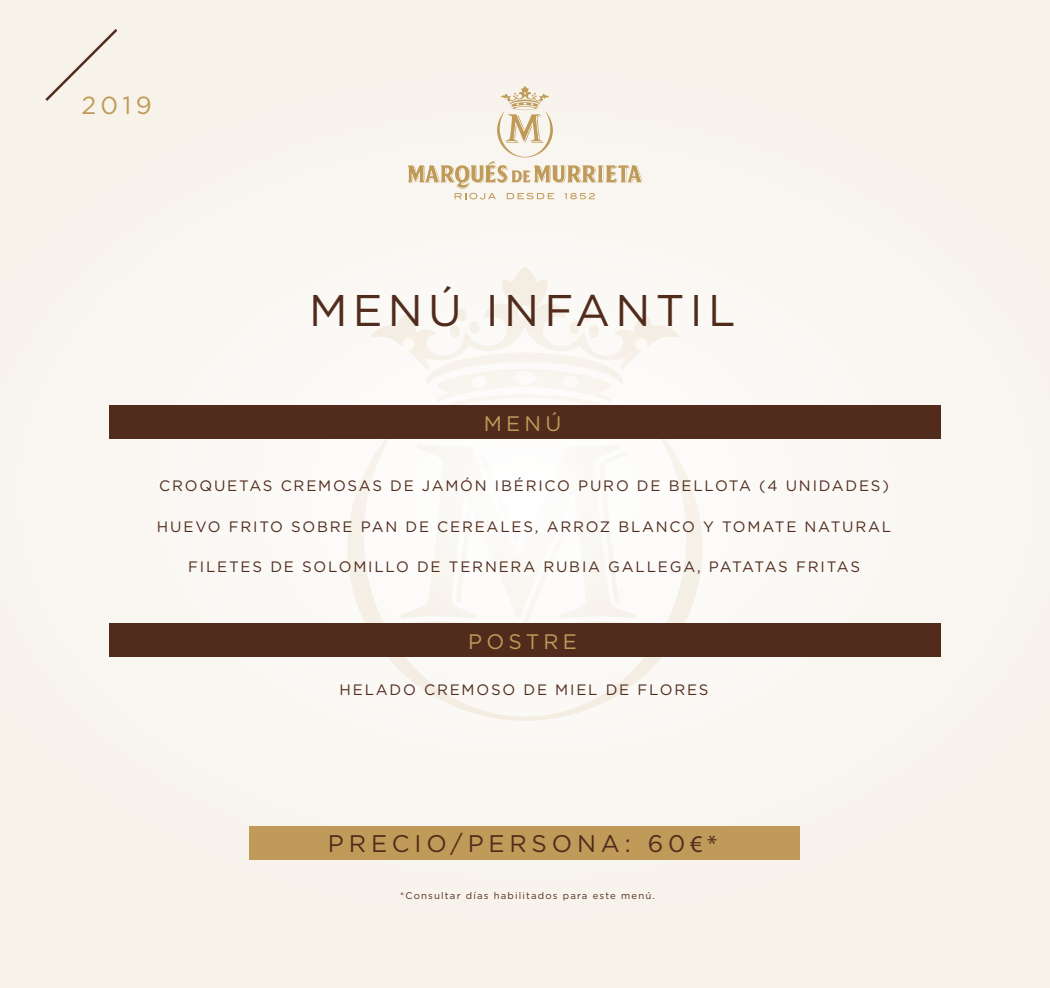
<style>
.page{position:relative;width:1050px;height:988px;background:#f8f4ee}
.page>*{position:absolute;margin:0;border:0;box-sizing:border-box;transform-origin:0 0}
.t1{font:44.27px "Gotham HTF";letter-spacing:.12em;color:#512c1d}
.t2{font:24.68px "Gotham HTF";color:#bf9a58}
.t3{font:23.97px "Gotham HTF";letter-spacing:.2em;color:#512c1d}
.t4{font:21px "Gotham HTF";letter-spacing:.2em;color:#bf9a58}
.t5{font:15.05px "Gotham HTF";letter-spacing:.12em;color:#512c1d}
.t6{font:9.62px "Gotham HTF";letter-spacing:.12em;color:#512c1d}
.s1{font-family:"Myriad Pro"}
</style>
<div class="page">
<svg style="left:347px;top:268px;width:356px;height:452px"></svg>
<svg style="left:408px;top:86px;width:234px;height:113px"></svg>
<svg style="left:45px;top:29px;width:73px;height:72px"></svg>
<div style="left:109px;top:405px;width:832px;height:33px;background:#512c1d"></div>
<div style="left:250px;top:826px;width:550px;height:34px;background:#bf9a58"></div>
<div style="left:109px;top:623px;width:832px;height:34px;background:#512c1d"></div>
<h2 class="t2" style="left:81px;top:92px;width:72px">2019</h2>
<h1 class="t1" style="left:309px;top:285px;width:428px">MENÚ INFANTIL</h1>
<h3 class="t4" style="left:484px;top:411px;width:79px">MENÚ</h3>
<p class="t5" style="left:159px;top:477px;width:731px">CROQUETAS CREMOSAS DE JAMÓN IBÉRICO PURO DE BELLOTA (4 UNIDADES)</p>
<p class="t5" style="left:157px;top:518px;width:736px">HUEVO FRITO SOBRE PAN DE CEREALES, ARROZ BLANCO Y TOMATE NATURAL</p>
<p class="t5" style="left:188px;top:559px;width:673px">FILETES DE SOLOMILLO DE TERNERA RUBIA GALLEGA, PATATAS FRITAS</p>
<h3 class="t4" style="left:468px;top:630px;width:110px">POSTRE</h3>
<p class="t5" style="left:340px;top:681px;width:371px">HELADO CREMOSO DE MIEL DE FLORES</p>
<h3 class="t3" style="left:328px;top:830px;width:391px">PRECIO/PERSONA: 60<span class="s1">€*</span></h3>
<p class="t6" style="left:400px;top:890px;width:256px">*Consultar días habilitados para este menú.</p>
</div>
